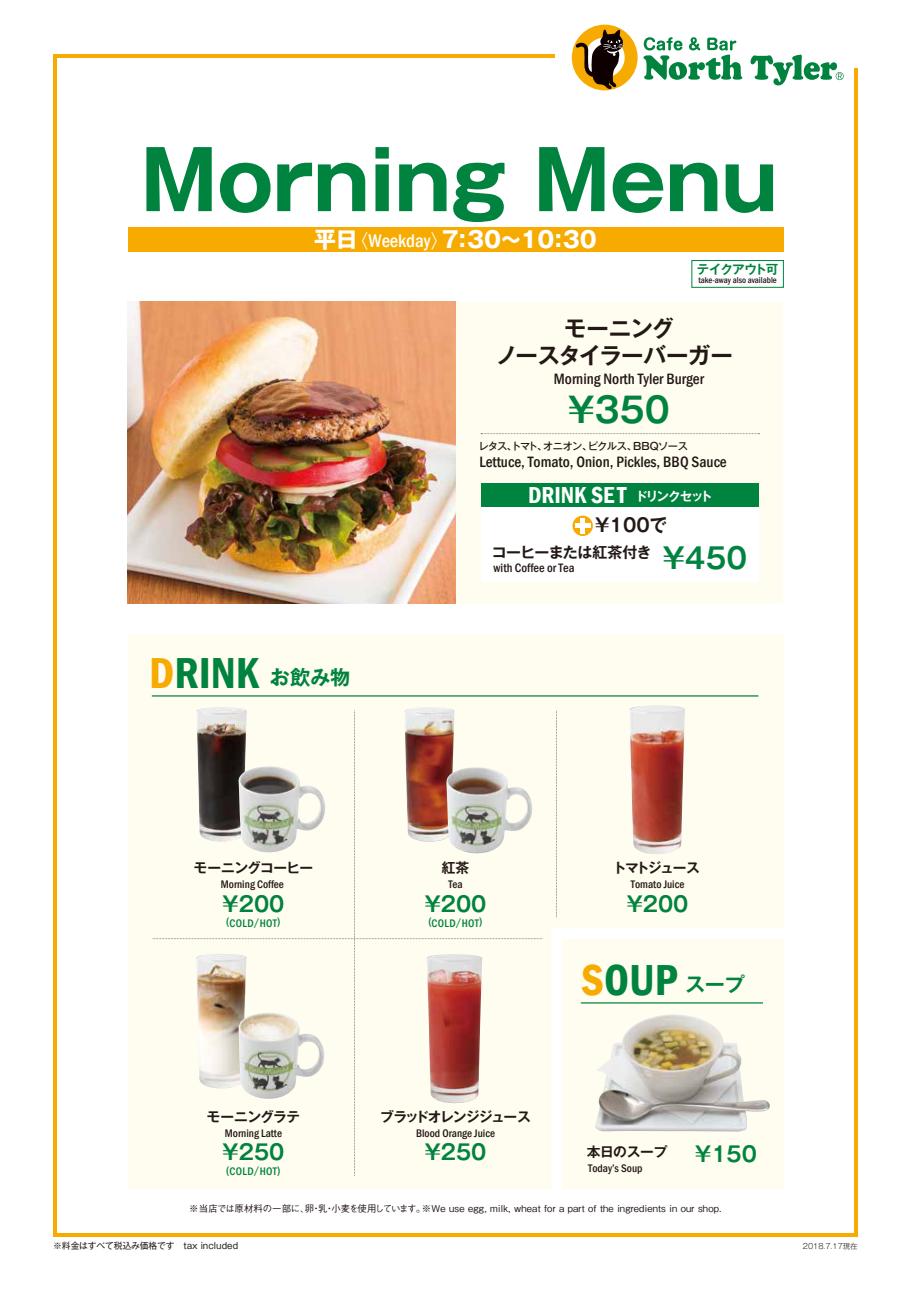
<style>
.page{position:relative;width:911px;height:1290px;background:#fff}
.page>*{position:absolute;margin:0;border:0;box-sizing:border-box;transform-origin:0 0}
.t1{font:700 81.25px "Gothic MB101 Pro";color:#00833e}
.t2{font:600 condensed 44.62px "Franklin Gothic";color:#00833e}
.t3{font:700 34.75px "Gothic MB101 Pro De";color:#00833e;scale:.95 1}
.t4{font:700 28.75px "Gothic MB101 Pro De";color:#00833e;scale:.95 1}
.t5{font:600 condensed 23.75px "Franklin Gothic";color:#fff}
.t6{font:700 22.5px "Gothic MB101 Pro";color:#fff}
.t7{font:700 22.5px/26.2px "Gothic MB101 Pro De";letter-spacing:-.035em;color:#221815;text-align:center}
.t8{font:700 21px "Gothic MB101 Pro De";color:#00833e;scale:.95 1}
.t9{font:700 20.12px "Gothic MB101 Pro De";color:#00833e}
.t10{font:700 18.5px "Gothic MB101 Pro De";color:#221815;scale:.95 1}
.t11{font:500 condensed 15.38px "Franklin Gothic";color:#221815}
.t12{font:700 15px "Gothic MB101 Pro De";letter-spacing:-.04em;color:#221815}
.t13{font:700 13.75px "Gothic MB101 Pro De";letter-spacing:-.055em;color:#221815}
.t14{font:700 13.75px "Gothic MB101 Pro De";letter-spacing:-.075em;color:#221815}
.t15{font:700 13.75px "Gothic MB101 Pro De";letter-spacing:-.105em;color:#221815}
.t16{font:500 condensed 12.5px "Franklin Gothic";color:#221815}
.t17{font:700 12.5px "Gothic MB101 Pro De";letter-spacing:-.065em;color:#00833e}
.t18{font:500 condensed 11.25px "Franklin Gothic";color:#221815}
.t19{font:500 condensed 11.25px "Franklin Gothic";letter-spacing:.03em;color:#00833e}
.t20{font:500 10.25px "Gothic MB101 Pro";letter-spacing:-.055em;color:#221815}
.t21{font:500 9.38px "Gothic BBB Pro";letter-spacing:.02em;color:#221815}
.t22{font:8.75px "Gothic MB101 Pro";color:#221815}
.t23{font:500 condensed 8.75px "Franklin Gothic";color:#221815}
.t24{font:300 7.5px "Gothic MB101 Pro";color:#221815}
.s1{font-weight:300;font-size:18.75px}
.s2{font-family:"Franklin Gothic";font-weight:500;font-stretch:condensed;font-size:18.75px}
.s3{font-family:"Gothic MB101 Pro De";font-weight:700;font-stretch:normal;font-size:12.5px}
.s4{color:#f7ab00}
.s5{font-family:"Gothic MB101 Pro De";font-weight:700;font-stretch:normal;font-size:20.12px}
.s6{font-size:21px;color:#00833e}
</style>
<div class="page">
<div style="left:455px;top:302px;width:328px;height:301px;background:#fffcf0"></div>
<div style="left:128px;top:634px;width:655px;height:554px;background:#fffcf0"></div>
<svg style="left:152px;top:710px;width:390px;height:465px"></svg>
<svg style="left:556px;top:710px;width:1px;height:207px"></svg>
<svg style="left:481px;top:433px;width:278px;height:1px"></svg>
<hr style="left:53px;top:1233px;width:804px;height:4px;background:#f7ab00">
<hr style="left:53px;top:54px;width:804px;height:4px;background:#f7ab00">
<hr style="left:53px;top:54px;width:4px;height:1183px;background:#f7ab00">
<hr style="left:854px;top:54px;width:3px;height:1183px;background:#f7ab00">
<div style="left:128px;top:227px;width:655px;height:25px;background:#f7ab00"></div>
<img style="left:128px;top:302px;width:327px;height:301px">
<div style="left:481px;top:483px;width:277px;height:99px;background:#fff"></div>
<svg style="left:572px;top:516px;width:21px;height:20px"></svg>
<hr style="left:575px;top:524px;width:15px;height:4px;background:#fff">
<div style="left:580px;top:518px;width:5px;height:16px;background:#fff"></div>
<div style="left:481px;top:483px;width:277px;height:24px;background:#00833e"></div>
<hr style="left:152px;top:695px;width:606px;height:1px;background:#00833e">
<div style="left:691px;top:260px;width:92px;height:28px;background:#fff;border:1px solid #00833e"></div>
<svg style="left:545px;top:922px;width:239px;height:267px"></svg>
<img style="left:594px;top:1014px;width:176px;height:117px">
<img style="left:426px;top:954px;width:56px;height:149px">
<img style="left:629px;top:705px;width:56px;height:149px">
<img style="left:196px;top:707px;width:51px;height:135px">
<img style="left:196px;top:954px;width:51px;height:135px">
<img style="left:404px;top:707px;width:51px;height:135px">
<img style="left:238px;top:766px;width:88px;height:86px">
<img style="left:446px;top:767px;width:87px;height:87px">
<img style="left:238px;top:1012px;width:86px;height:87px">
<div style="left:555px;top:51px;width:303px;height:17px;background:#fff"></div>
<div style="left:572px;top:25px;width:65px;height:65px;background:#f7ab00;border-radius:50%"></div>
<div style="left:585px;top:38px;width:39px;height:39px;background:#fff;border-radius:50%"></div>
<svg style="left:575px;top:29px;width:48px;height:61px"></svg>
<svg style="left:643px;top:37px;width:99px;height:43px"></svg>
<svg style="left:750px;top:55px;width:93px;height:30px"></svg>
<h1 class="t1" style="left:141px;top:113px;width:638px">Morning Menu</h1>
<h3 class="t6" style="left:314px;top:221px;width:285px">平日<span class="s1">〈</span><span class="s2">Weekday</span><span class="s1">〉</span>7:30～10:30</h3>
<h3 class="t17" style="left:697px;top:259px;width:83px">テイクアウト可</h3>
<p class="t23" style="left:698px;top:275px;width:80px">take-away also available</p>
<h3 class="t7" style="left:496px;top:313px;width:239px">モーニング<br>ノースタイラーバーガー</h3>
<h3 class="t11" style="left:554px;top:368px;width:151px">Morning North Tyler Burger</h3>
<h3 class="t3" style="left:565px;top:381px;width:112px">￥350</h3>
<p class="t20" style="left:478px;top:437px;width:211px">レタス、トマト、オニオン、ピクルス、BBQソース</p>
<h3 class="t11" style="left:479px;top:452px;width:249px">Lettuce, Tomato, Onion, Pickles, BBQ Sauce</h3>
<h3 class="t5" style="left:528px;top:480px;width:186px">DRINK SET <span class="s3">ドリンクセット</span></h3>
<h3 class="t10" style="left:593px;top:510px;width:79px">￥100で</h3>
<h2 class="t2" style="left:149px;top:643px;width:112px"><span class="s4">D</span>RINK</h2>
<h3 class="t9" style="left:270px;top:661px;width:82px">お飲み物</h3>
<h3 class="t12" style="left:492px;top:539px;width:161px">コーヒーまたは紅茶付き</h3>
<h3 class="t16" style="left:493px;top:560px;width:82px">with Coffee or Tea</h3>
<h3 class="t4" style="left:660px;top:534px;width:93px">￥450</h3>
<h3 class="t13" style="left:194px;top:857px;width:121px">モーニングコーヒー</h3>
<p class="t18" style="left:221px;top:877px;width:65px">Morning Coffee</p>
<p class="t19" style="left:226px;top:915px;width:55px">(COLD/HOT)</p>
<h3 class="t8" style="left:221px;top:886px;width:69px">￥200</h3>
<h3 class="t13" style="left:207px;top:1105px;width:95px">モーニングラテ</h3>
<p class="t18" style="left:225px;top:1125px;width:59px">Morning Latte</p>
<p class="t19" style="left:226px;top:1164px;width:55px">(COLD/HOT)</p>
<h3 class="t8" style="left:221px;top:1135px;width:69px">￥250</h3>
<h3 class="t13" style="left:442px;top:857px;width:29px">紅茶</h3>
<p class="t18" style="left:448px;top:877px;width:16px">Tea</p>
<p class="t19" style="left:428px;top:915px;width:55px">(COLD/HOT)</p>
<h3 class="t8" style="left:423px;top:886px;width:69px">￥200</h3>
<h3 class="t15" style="left:613px;top:857px;width:89px">トマトジュース</h3>
<p class="t18" style="left:631px;top:877px;width:55px">Tomato Juice</p>
<h3 class="t8" style="left:625px;top:886px;width:69px">￥200</h3>
<h2 class="t2" style="left:581px;top:950px;width:165px"><span class="s4">S</span>OUP <span class="s5">スープ</span></h2>
<h3 class="t14" style="left:380px;top:1105px;width:152px">ブラッドオレンジジュース</h3>
<p class="t18" style="left:416px;top:1125px;width:80px">Blood Orange Juice</p>
<h3 class="t8" style="left:423px;top:1135px;width:69px">￥250</h3>
<h3 class="t13" style="left:587px;top:1140px;width:172px">本日のスープ <span class="s6">￥150</span></h3>
<p class="t18" style="left:588px;top:1160px;width:56px">Today’s Soup</p>
<p class="t21" style="left:189px;top:1201px;width:534px">※当店では原材料の一部に、卵・乳・小麦を使用しています。※We use egg, milk, wheat for a part of the ingredients in our shop.</p>
<p class="t22" style="left:53px;top:1238px;width:187px">※料金はすべて税込み価格です　tax included</p>
<p class="t24" style="left:803px;top:1240px;width:56px">2018.7.17現在</p>
</div>
